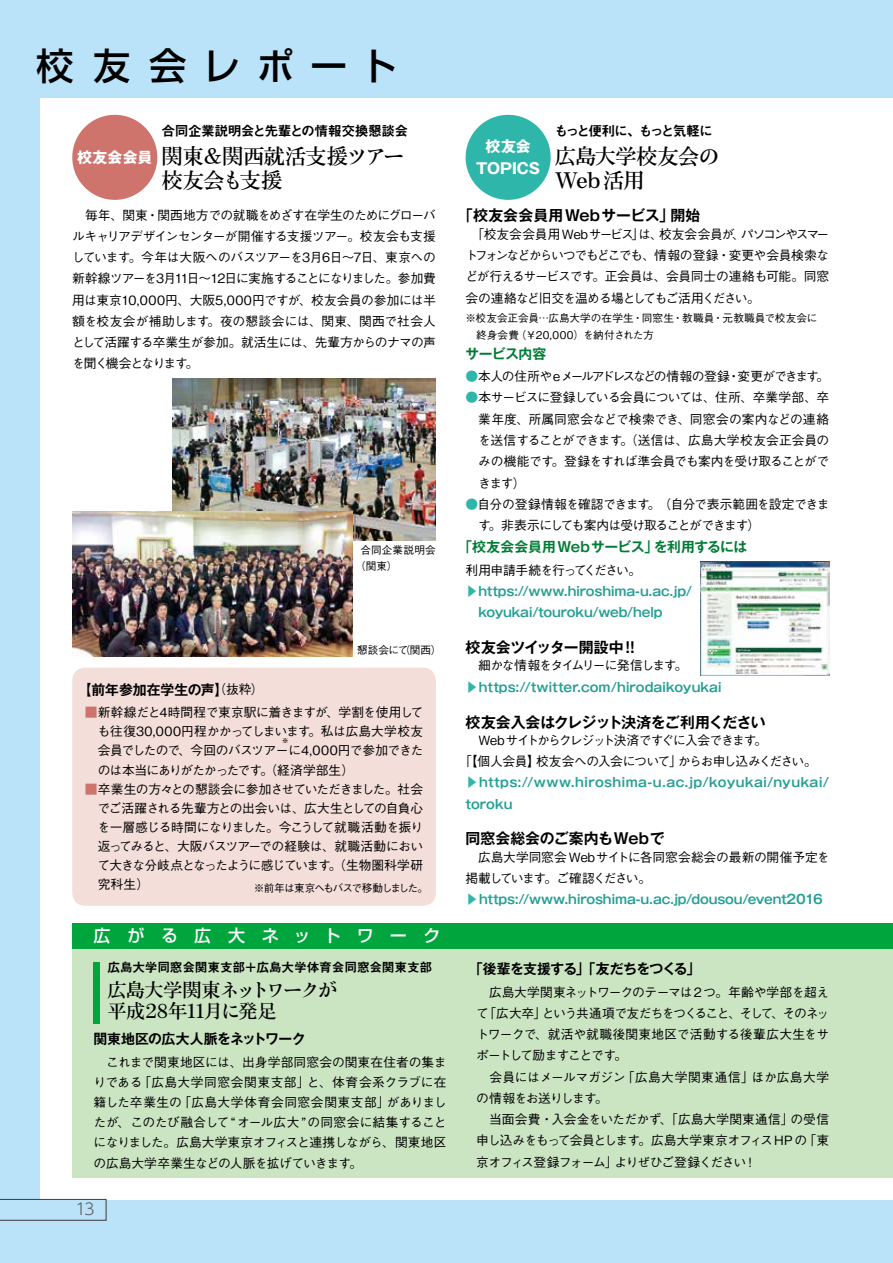
<style>
.page{position:relative;width:893px;height:1263px;background:#bae3f9}
.page>*{position:absolute;margin:0;border:0;box-sizing:border-box;transform-origin:0 0}
.t1{font:500 37.2px "Shin Go Pr 6 N";letter-spacing:.455em;color:#000}
.t2{font:700 21.3px/24.5px "Ro H Min Sink Std";letter-spacing:-.04em;color:#000}
.t3{font:700 19.2px/21.3px "Ro H Min Sink Std";letter-spacing:-.025em;color:#000}
.t4{font:500 16.95px "Shin Go Pr 6 N";letter-spacing:.96em;color:#fff}
.t5{font:300 15.9px "UD Shin Go NT Pr 6 N";color:#595757}
.t6{font:700 14.85px "Gothic MB101 Pr 6 N De";letter-spacing:-.005em;color:#000}
.t7{font:700 14.85px "Gothic MB101 Pr 6 N De";letter-spacing:-.045em;color:#000}
.t8{font:700 14.85px/21.3px "Gothic MB101 Pr 6 N";letter-spacing:-.005em;color:#fff;text-align:center}
.t9{font:700 13.8px "Gothic MB101 Pr 6 N De";letter-spacing:-.025em;color:#007c36}
.t10{font:13.8px "Midashi Go Pr 6 N MB31";letter-spacing:-.05em;color:#000}
.t11{font:700 13.8px "Gothic MB101 Pr 6 N De";letter-spacing:-.05em;color:#000}
.t12{font:700 13.8px "Gothic MB101 Pr 6 N De";letter-spacing:-.03em;color:#000}
.t13{font:700 13.8px "Gothic MB101 Pr 6 N De";letter-spacing:-.005em;color:#000}
.t14{font:13.8px "Midashi Go Pr 6 N MB31";letter-spacing:-.135em;color:#000}
.t15{font:500 12.75px/21.3px "Gothic BBB Pr 6 N";letter-spacing:-.05em;color:#000;text-align:justify}
.t16{font:700 12.75px/21.3px "Gothic MB101 Pr 6 N De";letter-spacing:-.01em;color:#259f94}
.t17{font:500 12.75px/21.3px "Gothic BBB Pr 6 N";letter-spacing:-.09em;color:#000}
.t18{font:700 12.75px/21.3px "Gothic MB101 Pr 6 N De";letter-spacing:.02em;color:#259f94}
.t19{font:500 12.75px "Gothic BBB Pr 6 N";letter-spacing:-.1em;color:#000}
.t20{font:500 12.75px/21.3px "Gothic BBB Pr 6 N";letter-spacing:-.015em;color:#000}
.t21{font:12.75px "Midashi Go Pr 6 N MB31";letter-spacing:-.02em;color:#000}
.t22{font:500 12.75px "Gothic BBB Pr 6 N";letter-spacing:-.07em;color:#000}
.t23{font:500 12.75px "Gothic BBB Pr 6 N";letter-spacing:-.075em;color:#000}
.t24{font:500 10.65px/15.9px "Gothic BBB Pr 6 N";letter-spacing:-.005em;color:#000}
.t25{font:500 10.65px "Gothic BBB Pr 6 N";letter-spacing:-.095em;color:#000}
.t26{font:500 6.45px "Gothic BBB Pr 6 N";color:#000}
.s1{font-family:"Gothic BBB Pr 6 N";font-weight:500;font-size:12.75px}
.s2{color:#cf736d}
.s3{color:#2eb6aa}
.s4{font-family:"Gothic BBB Pr 6 N";font-weight:500;color:#2eb6aa}
</style>
<div class="page">
<div style="left:41px;top:98px;width:852px;height:1101px;background:#fff"></div>
<div style="left:72px;top:115px;width:85px;height:85px;background:#cf736d;border-radius:50%"></div>
<div style="left:72px;top:668px;width:364px;height:238px;background:#f4ded9;border-radius:13px"></div>
<div style="left:72px;top:948px;width:821px;height:230px;background:#cbe5c3"></div>
<div style="left:72px;top:923px;width:821px;height:25px;background:#00a53d"></div>
<div style="left:466px;top:115px;width:85px;height:85px;background:#2eb6aa;border-radius:50%"></div>
<img style="left:172px;top:378px;width:264px;height:162px">
<img style="left:72px;top:512px;width:281px;height:144px">
<div style="left:94px;top:962px;width:6px;height:61px;background:#00a53d"></div>
<img style="left:701px;top:561px;width:128px;height:114px">
<svg style="left:0;top:1199px;width:106px;height:21px"></svg>
<h1 class="t1" style="left:36px;top:35px;width:362px">校友会レポート</h1>
<p class="t10" style="left:161px;top:120px;width:248px">合同企業説明会と先輩との情報交換懇談会</p>
<h2 class="t2" style="left:162px;top:144px;width:244px">関東＆関西就活支援ツアー校友会も支援</h2>
<p class="t8" style="left:77px;top:146px;width:77px">校友会会員</p>
<p class="t8" style="left:476px;top:136px;width:66px">校友会<br>TOPICS</p>
<p class="t14" style="left:554px;top:120px;width:160px">もっと便利に、もっと気軽に</p>
<h2 class="t2" style="left:555px;top:144px;width:166px">広島大学校友会の<br>Web 活用</h2>
<p class="t15" style="left:72px;top:203px;width:366px">　毎年、関東・関西地方での就職をめざす在学生のためにグローバルキャリアデザインセンターが開催する支援ツアー。校友会も支援しています。今年は大阪へのバスツアーを3月6日〜7日、東京への新幹線ツアーを3月11日〜12日に実施することになりました。参加費用は東京10,000円、大阪5,000円ですが、校友会員の参加には半額を校友会が補助します。夜の懇談会には、関東、関西で社会人として活躍する卒業生が参加。就活生には、先輩方からのナマの声を聞く機会となります。</p>
<p class="t24" style="left:355px;top:541px;width:82px;text-indent:5px">合同企業説明会（関東）</p>
<p class="t24" style="left:357px;top:641px;width:86px">懇談会にて（関西）</p>
<p class="t13" style="left:78px;top:678px;width:187px">【前年参加在学生の声】<span class="s1">（抜粋）</span></p>
<p class="t15" style="left:98px;top:702px;width:327px;line-height:19.2px;text-indent:-13px"><span class="s2">■</span>新幹線だと4時間程で東京駅に着きますが、学割を使用しても往復30,000円程かかってしまいます。私は広島大学校友会員でしたので、今回のバスツアーに4,000円で参加できた</p>
<p class="t26" style="left:282px;top:736px;width:8px">※</p>
<p class="t22" style="left:98px;top:759px;width:258px">のは本当にありがたかったです。（経済学部生）</p>
<p class="t15" style="left:98px;top:778px;width:327px;line-height:19.2px;text-indent:-13px"><span class="s2">■</span>卒業生の方々との懇談会に参加させていただきました。社会でご活躍される先輩方との出会いは、広大生としての自負心を一層感じる時間になりました。今こうして就職活動を振り返ってみると、大阪バスツアーでの経験は、就職活動において大きな分岐点となったように感じています。（生物圏科学研究科生）</p>
<p class="t25" style="left:254px;top:879px;width:176px">※前年は東京へもバスで移動しました。</p>
<h3 class="t4" style="left:94px;top:922px;width:348px">広がる広大ネットワーク</h3>
<p class="t21" style="left:107px;top:957px;width:326px">広島大学同窓会関東支部＋広島大学体育会同窓会関東支部</p>
<h3 class="t3" style="left:107px;top:979px;width:231px">広島大学関東ネットワークが平成28年11月に発足</h3>
<p class="t12" style="left:93px;top:1027px;width:214px">関東地区の広大人脈をネットワーク</p>
<p class="t15" style="left:94px;top:1051px;width:354px;line-height:20.2px">　これまで関東地区には、出身学部同窓会の関東在住者の集まりである「広島大学同窓会関東支部」と、体育会系クラブに在籍した卒業生の「広島大学体育会同窓会関東支部」がありましたが、このたび融合して“オール広大”の同窓会に結集することになりました。広島大学東京オフィスと連携しながら、関東地区の広島大学卒業生などの人脈を拡げていきます。</p>
<p class="t5" style="left:75px;top:1196px;width:21px">13</p>
<p class="t6" style="left:458px;top:203px;width:244px">「校友会会員用Webサービス」開始</p>
<p class="t15" style="left:465px;top:222px;width:366px">　「校友会会員用 Webサービス」は、校友会会員が、パソコンやスマートフォンなどからいつでもどこでも、情報の登録・変更や会員検索などが行えるサービスです。正会員は、会員同士の連絡も可能。同窓会の連絡など旧交を温める場としてもご活用ください。</p>
<p class="t24" style="left:476px;top:309px;width:343px;line-height:17px;text-indent:-11px">※校友会正会員…広島大学の在学生・同窓生・教職員・元教職員で校友会に終身会費（￥20,000）を納付された方</p>
<p class="t9" style="left:465px;top:342px;width:82px">サービス内容</p>
<p class="t19" style="left:466px;top:366px;width:365px"><span class="s3">●</span>本人の住所や eメールアドレスなどの情報の登録・変更ができます。</p>
<p class="t15" style="left:478px;top:386px;width:353px;text-indent:-13px"><span class="s3">●</span>本サービスに登録している会員については、住所、卒業学部、卒業年度、所属同窓会などで検索でき、同窓会の案内などの連絡を送信することができます。（送信は、広島大学校友会正会員のみの機能です。登録をすれば準会員でも案内を受け取ることができます）</p>
<p class="t15" style="left:478px;top:492px;width:353px;text-indent:-13px"><span class="s3">●</span>自分の登録情報を確認できます。 （自分で表示範囲を設定できます。非表示にしても案内は受け取ることができます）</p>
<p class="t9" style="left:459px;top:535px;width:290px">「校友会会員用Webサービス」を利用するには</p>
<p class="t23" style="left:466px;top:560px;width:177px">利用申請手続を行ってください。</p>
<p class="t16" style="left:478px;top:580px;width:215px;text-indent:-13px"><span class="s4">▶</span>https://www.hiroshima-u.ac.jp/ koyukai/touroku/web/help</p>
<p class="t6" style="left:466px;top:635px;width:171px">校友会ツイッター開設中!!</p>
<p class="t19" style="left:466px;top:655px;width:223px">　細かな情報をタイムリーに発信します。</p>
<p class="t16" style="left:465px;top:676px;width:258px"><span class="s4">▶</span>https://twitter.com/hirodaikoyukai</p>
<p class="t7" style="left:466px;top:709px;width:302px">校友会入会はクレジット決済をご利用ください</p>
<p class="t17" style="left:459px;top:728px;width:359px;text-indent:7px">　Web サイトからクレジット決済ですぐに入会できます。<br>「【個人会員】校友会への入会について」からお申し込みください。</p>
<p class="t18" style="left:465px;top:771px;width:365px"><span class="s4">▶</span>https://www.hiroshima-u.ac.jp/koyukai/nyukai/ toroku</p>
<p class="t6" style="left:466px;top:826px;width:201px">同窓会総会のご案内もWebで</p>
<p class="t20" style="left:466px;top:845px;width:365px">　広島大学同窓会Webサイトに各同窓会総会の最新の開催予定を掲載しています。ご確認ください。</p>
<p class="t16" style="left:466px;top:888px;width:359px"><span class="s4">▶</span>https://www.hiroshima-u.ac.jp/dousou/event2016</p>
<p class="t11" style="left:469px;top:957px;width:233px">「後輩を支援する」「友だちをつくる」</p>
<p class="t15" style="left:476px;top:980px;width:354px;text-align:left">　広島大学関東ネットワークのテーマは２つ。年齢や学部を超えて「広大卒」という共通項で友だちをつくること、そして、そのネットワークで、就活や就職後関東地区で活動する後輩広大生をサポートして励ますことです。<br>　会員にはメールマガジン「広島大学関東通信」ほか広島大学の情報をお送りします。<br>　当面会費・入会金をいただかず、「広島大学関東通信」の受信申し込みをもって会員とします。広島大学東京オフィス HP の「東京オフィス登録フォーム」よりぜひご登録ください！</p>
</div>
